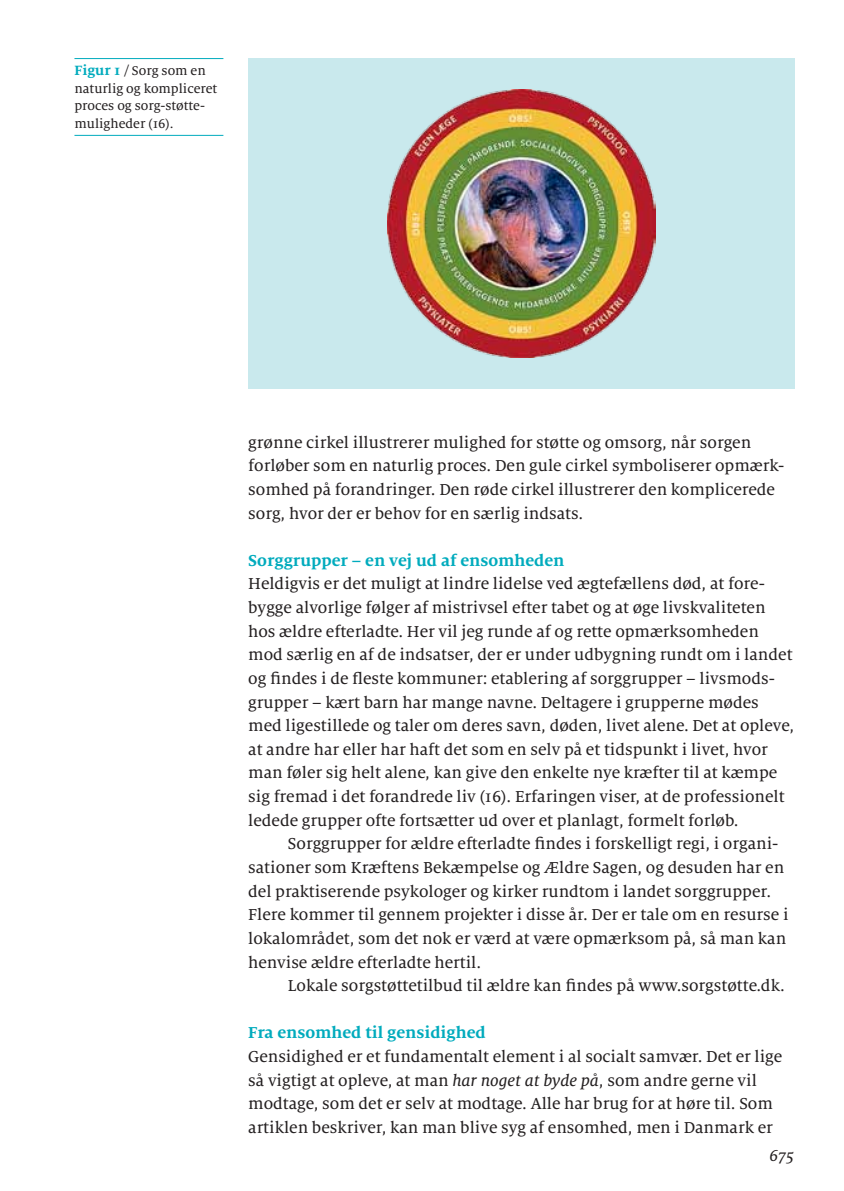
<style>
.page{position:relative;width:844px;height:1191px;background:#fff}
.page>*{position:absolute;margin:0;border:0;box-sizing:border-box;transform-origin:0 0}
.t1{font:17.5px/23.6px "Milo Serif OT Text";color:#231f20}
.t2{font:700 17.5px "Milo Serif OT";color:#00abbd}
.t3{font:17.5px "Milo Serif OT Text Ita";color:#231f20}
.t4{font:14px/17.5px "Milo Serif OT Text";color:#231f20}
.s1{font-family:"Milo Serif OT";font-weight:700;font-size:14.88px;color:#00abbd}
.s2{font-size:14.88px}
.s3{font-family:"Milo Serif OT Text Ita"}
</style>
<div class="page">
<div style="left:248px;top:58px;width:546px;height:331px;background:#c9e9ed"></div>
<img style="left:387px;top:89px;width:268px;height:269px">
<hr style="left:74px;top:135px;width:149px;height:1px;background:#00abbd">
<hr style="left:74px;top:58px;width:149px;height:1px;background:#00abbd">
<p class="t4" style="left:74px;top:62px;width:144px"><span class="s1">Figur 1</span> <span class="s2">/</span> Sorg som en naturlig og kompliceret proces og sorg-støtte&shy;muligheder (16).</p>
<p class="t1" style="left:248px;top:430px;width:537px">grønne cirkel illustrerer mulighed for støtte og omsorg, når sorgen forløber som en naturlig proces. Den gule cirkel symboliserer opmærk&shy;somhed på forandringer. Den røde cirkel illustrerer den komplicerede sorg, hvor der er behov for en særlig indsats.</p>
<p class="t2" style="left:248px;top:550px;width:317px">Sorggrupper – en vej ud af ensomheden</p>
<p class="t1" style="left:248px;top:572px;width:547px">Heldigvis er det muligt at lindre lidelse ved ægtefællens død, at fore&shy;bygge alvorlige følger af mistrivsel efter tabet og at øge livskvaliteten hos ældre efterladte. Her vil jeg runde af og rette opmærksomheden mod særlig en af de indsatser, der er under udbygning rundt om i landet og findes i de fleste kommuner: etablering af sorggrupper – livsmods&shy;grupper – kært barn har mange navne. Deltagere i grupperne mødes med ligestillede og taler om deres savn, døden, livet alene. Det at opleve, at andre har eller har haft det som en selv på et tidspunkt i livet, hvor man føler sig helt alene, kan give den enkelte nye kræfter til at kæmpe sig fremad i det forandrede liv (16). Erfaringen viser, at de professionelt ledede grupper ofte fortsætter ud over et planlagt, formelt forløb.</p>
<p class="t1" style="left:248px;top:832px;width:541px;text-indent:40px">Sorggrupper for ældre efterladte findes i forskelligt regi, i organi&shy;sationer som Kræftens Bekæmpelse og Ældre Sagen, og desuden har en del praktiserende psykologer og kirker rundtom i landet sorggrupper.<br>Flere kommer til gennem projekter i disse år. Der er tale om en resurse i lokalområdet, som det nok er værd at være opmærksom på, så man kan henvise ældre efterladte hertil.</p>
<p class="t1" style="left:288px;top:974px;width:498px">Lokale sorgstøttetilbud til ældre kan findes på www.sorgstøtte.dk.</p>
<p class="t2" style="left:248px;top:1023px;width:239px">Fra ensomhed til gensidighed</p>
<p class="t1" style="left:248px;top:1045px;width:535px">Gensidighed er et fundamentalt element i al socialt samvær. Det er lige så vigtigt at opleve, at man <span class="s3">har noget at byde på</span>, som andre gerne vil modtage, som det er selv at modtage. Alle har brug for at høre til. Som artiklen beskriver, kan man blive syg af ensomhed, men i Danmark er</p>
<p class="t3" style="left:769px;top:1146px;width:27px">675</p>
</div>
